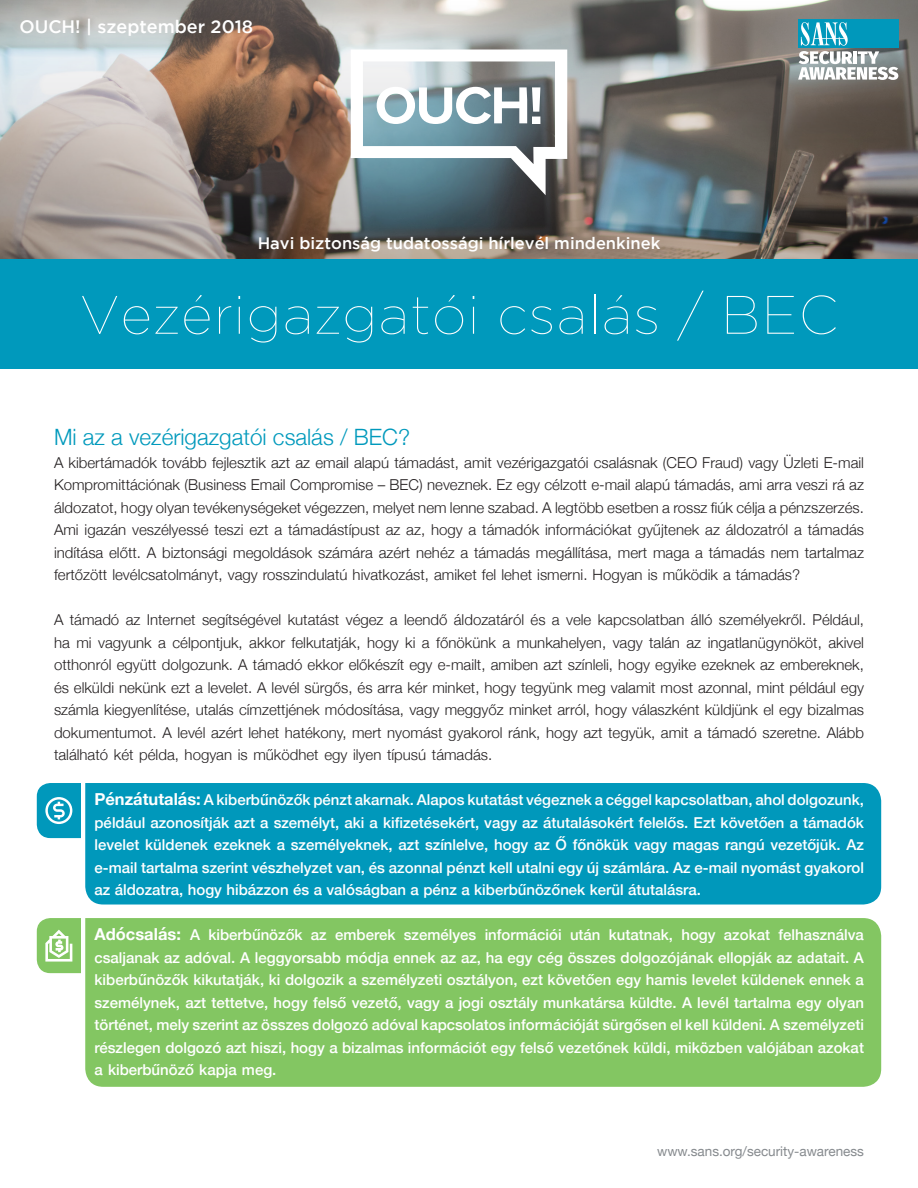
<style>
.page{position:relative;width:918px;height:1188px;background:#fff}
.page>*{position:absolute;margin:0;border:0;box-sizing:border-box;transform-origin:0 0}
.t1{font:100 54px "Gotham";letter-spacing:.025em;color:#fff}
.MainText{font:300 22.5px "Helvetica Neue";color:#0099bc}
.t2{font:500 18px "Gotham";color:#fff}
.t3{font:500 16.5px "Gotham";color:#fff}
.indents{font:700 16.5px "Helvetica Neue";color:#fff}
.MainText-2{font:300 15px/22.5px "Helvetica Neue";color:#231f20;text-align:justify}
.indents-2{font:500 15px/22.5px "Helvetica Neue";color:#fff;text-align:justify}
.t4{font:13.5px "Helvetica Neue";color:#868a8e}
.s1{font-weight:700;font-size:16.5px}
.s2{font-weight:500;font-size:15px}
</style>
<div class="page">
<div style="left:85px;top:783px;width:796px;height:122px;background:#0098bb"></div>
<div style="left:85px;top:918px;width:796px;height:169px;background:#83c662"></div>
<img style="left:0;top:0;width:918px;height:259px">
<div style="left:0;top:259px;width:918px;height:110px;background:#0099bc"></div>
<svg style="left:351px;top:50px;width:216px;height:145px"></svg>
<div style="left:798px;top:19px;width:100px;height:29px;background:#0098bb"></div>
<svg style="left:798px;top:22px;width:100px;height:58px"></svg>
<svg style="left:37px;top:783px;width:44px;height:55px;background:#24a6c4"></svg>
<svg style="left:37px;top:918px;width:44px;height:55px;background:#9cd181"></svg>
<p class="t2" style="left:19px;top:16px;width:235px">OUCH! | szeptember 2018</p>
<p class="t3" style="left:258px;top:233px;width:404px">Havi biztonság tudatossági hírlevél mindenkinek</p>
<p class="t1" style="left:80px;top:286px;width:759px">Vezérigazgatói csalás / BEC</p>
<p class="MainText" style="left:54px;top:419px;width:358px">Mi az a vezérigazgatói csalás / BEC?</p>
<p class="MainText-2" style="left:54px;top:450px;width:812px">A kibertámadók tovább fejlesztik azt az email alapú támadást, amit vezérigazgatói csalásnak (CEO Fraud) vagy Üzleti -E mail Kompromittációnak (Business Email Compromise – BEC) neveznek. Ez egy célzott -e mail alapú támadás, ami arra veszi rá az áldozatot, hogy olyan tevékenységeket végezzen, melyet nem lenne szabad A. legtöbb esetben a rossz fiúk célja a pénzszerzés.<br>Ami igazán veszélyessé teszi ezt a támadástípust az az, hogy a támadók információkat gyűjtenek az áldozatról a támadás indítása előtt A. biztonsági megoldások számára azért nehéz a támadás megállítása, mert maga a támadás nem tartalmaz fertőzött levélcsatolmányt, vagy rosszindulatú hivatkozást, amiket fel lehet ismerni. Hogyan is működik a támadás?</p>
<p class="MainText-2" style="left:54px;top:607px;width:812px">A támadó az Internet segítségével kutatást végez a leendő áldozatáról és a vele kapcsolatban álló személyekről. Például, ha mi vagyunk a célpontjuk, akkor felkutatják, hogy ki a főnökünk a munkahelyen, vagy talán az ingatlanügynököt, akivel otthonról együtt dolgozunk A. támadó ekkor előkészít egy -e mailt, amiben azt színleli, hogy egyike ezeknek az embereknek, és elküldi nekünk ezt a levelet A. levél sürgős, és arra kér minket, hogy tegyünk meg valamit most azonnal, mint például egy számla kiegyenlítése, utalás címzettjének módosítása, vagy meggyőz minket arról, hogy válaszként küldjünk el egy bizalmas dokumentumot A. levél azért lehet hatékony, mert nyomást gyakorol ránk, hogy azt tegyük, amit a támadó szeretne. Alább található két példa, hogyan is működhet egy ilyen típusú támadás.</p>
<p class="indents-2" style="left:94px;top:787px;width:771px"><span class="s1">Pénzátutalás</span> A<span class="s1">:</span> kiberbűnözők pénzt akarnak. Alapos kutatást végeznek a céggel kapcsolatban, ahol dolgozunk, például azonosítják azt a személyt, aki a kifizetésekért, vagy az átutalásokért felelős. Ezt követően a támadók levelet küldenek ezeknek a személyeknek, azt színlelve, hogy az Ő főnökük vagy magas rangú vezetőjük. Az -e mail tartalma szerint vészhelyzet van, és azonnal pénzt kell utalni egy új számlára. Az -e mail nyomást gyakorol az áldozatra, hogy hibázzon és a valóságban a pénz a kiberbűnözőnek kerül átutalásra.</p>
<p class="indents-2" style="left:778px;top:922px;width:87px">felhasználva</p>
<p class="indents" style="left:94px;top:921px;width:107px">Adócsalás <span class="s2">A</span>:</p>
<p class="indents-2" style="left:94px;top:945px;width:771px">csaljanak az adóval A. leggyorsabb módja ennek az az, ha egy cég összes dolgozójának ellopják az adatait A. kiberbűnözők kikutatják, ki dolgozik a személyzeti osztályon, ezt követően egy hamis levelet küldenek ennek a személynek, azt tettetve, hogy felső vezető, vagy a jogi osztály munkatársa küldte A. levél tartalma egy olyan történet, mely szerint az összes dolgozó adóval kapcsolatos információját sürgősen el kell küldeni A. személyzeti részlegen dolgozó azt hiszi, hogy a bizalmas információt egy felső vezetőnek küldi, miközben valójában azokat a kiberbűnöző kapja meg.</p>
<p class="indents-2" style="left:208px;top:922px;width:96px">kiberbűnözők</p>
<p class="indents-2" style="left:404px;top:922px;width:74px">személyes</p>
<p class="indents-2" style="left:485px;top:922px;width:78px">információi</p>
<p class="indents-2" style="left:570px;top:922px;width:32px">után</p>
<p class="indents-2" style="left:335px;top:922px;width:62px">emberek</p>
<p class="indents-2" style="left:609px;top:922px;width:66px">kutatnak,</p>
<p class="indents-2" style="left:681px;top:922px;width:36px">hogy</p>
<p class="indents-2" style="left:724px;top:922px;width:48px">azokat</p>
<p class="indents-2" style="left:311px;top:922px;width:17px">az</p>
<p class="t4" style="left:657px;top:1142px;width:208px">www.sans.org/security-awareness</p>
</div>
